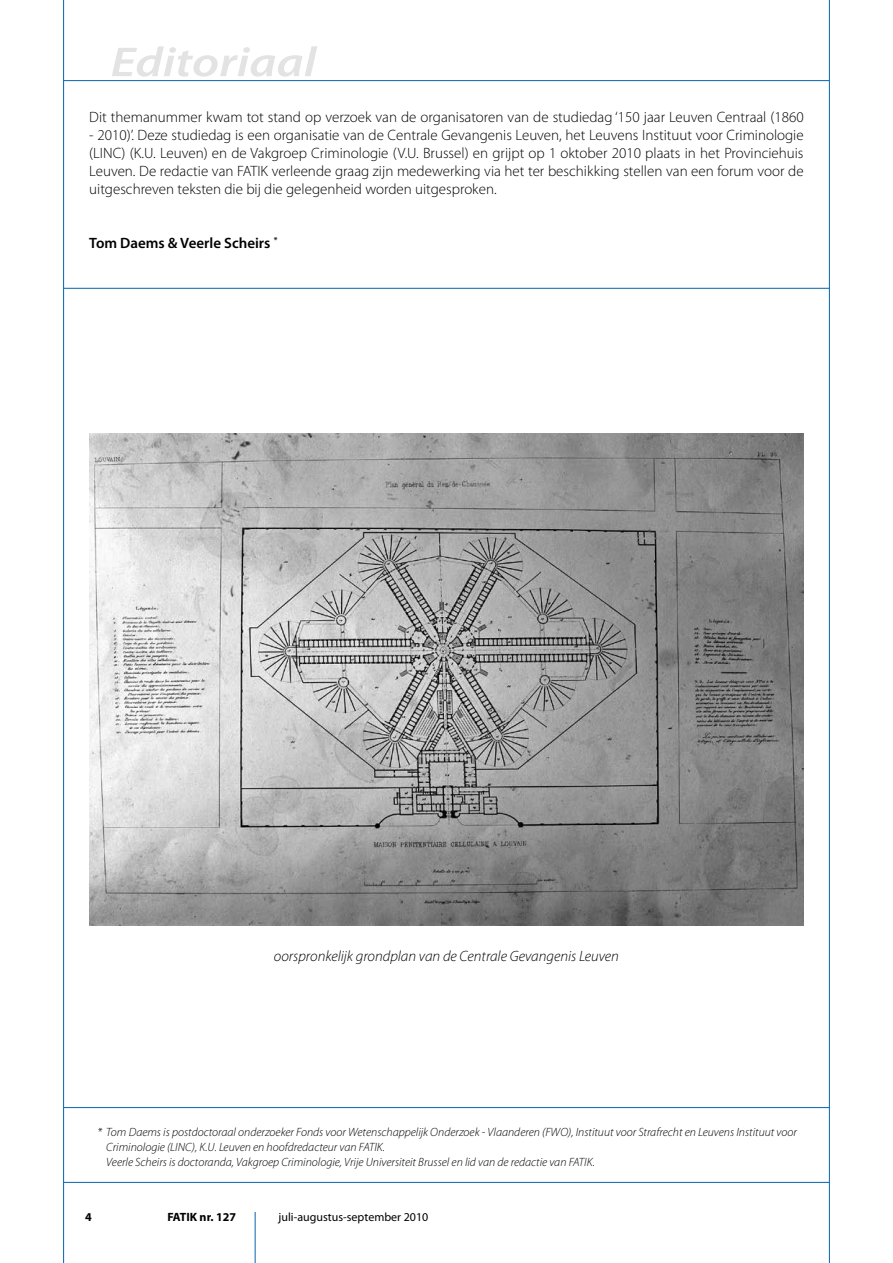
<style>
.page{position:relative;width:893px;height:1263px;background:#fff}
.page>*{position:absolute;margin:0;border:0;box-sizing:border-box;transform-origin:0 0}
.t1{font:italic 600 42px "Myriad Pro";color:#e3e3e4;scale:1.2 1}
.t2{font:300 15px/18px "Myriad Pro";color:#000;text-align:justify}
.t3{font:italic 300 15px "Myriad Pro";color:#000}
.t4{font:600 15px "Myriad Pro";color:#000}
.t5{font:italic 300 12px/15px "Myriad Pro";color:#000}
.t6{font:12px "Myriad Pro";color:#000}
.t7{font:700 12px "Myriad Pro";color:#000}
</style>
<div class="page">
<hr style="left:63px;top:0;width:1px;height:1263px;background:#0664af">
<hr style="left:829px;top:0;width:1px;height:1263px;background:#0664af">
<hr style="left:64px;top:80px;width:765px;height:1px;background:#0664af">
<hr style="left:64px;top:1182px;width:765px;height:1px;background:#0664af">
<hr style="left:255px;top:1212px;width:1px;height:51px;background:#0664af">
<hr style="left:64px;top:1107px;width:765px;height:1px;background:#0664af">
<hr style="left:64px;top:288px;width:765px;height:1px;background:#0664af">
<img style="left:89px;top:434px;width:715px;height:491px">
<h1 class="t1" style="left:111px;top:35px;width:173px">Editoriaal</h1>
<p class="t2" style="left:89px;top:108px;width:716px">Dit themanummer kwam tot stand op verzoek van de organisatoren van de studiedag ‘150 jaar Leuven Centraal (1860</p>
<p class="t2" style="left:89px;top:126px;width:716px">- 2010)’. Deze studiedag is een organisatie van de Centrale Gevangenis Leuven, het Leuvens Instituut voor Criminologie (LINC) (K.U. Leuven) en de Vakgroep Criminologie (V.U. Brussel) en grijpt op 1 oktober 2010 plaats in het Provinciehuis Leuven. De redactie van FATIK verleende graag zijn medewerking via het ter beschikking stellen van een forum voor de uitgeschreven teksten die bij die gelegenheid worden uitgesproken.</p>
<p class="t4" style="left:89px;top:233px;width:190px">Tom Daems &amp; Veerle Scheirs <sup>*</sup></p>
<p class="t3" style="left:274px;top:947px;width:347px">oorspronkelijk grondplan van de Centrale Gevangenis Leuven</p>
<p class="t5" style="left:106px;top:1124px;width:692px;text-indent:-9px">* Tom Daems is postdoctoraal onderzoeker Fonds voor Wetenschappelijk Onderzoek - Vlaanderen (FWO), Instituut voor Strafrecht en Leuvens Instituut voor<br>Criminologie (LINC), K.U. Leuven en hoofdredacteur van FATIK.<br>Veerle Scheirs is doctoranda, Vakgroep Criminologie, Vrije Universiteit Brussel en lid van de redactie van FATIK.</p>
<p class="t7" style="left:85px;top:1209px;width:8px">4</p>
<p class="t7" style="left:167px;top:1209px;width:70px">FATIK nr. 127</p>
<p class="t6" style="left:279px;top:1209px;width:151px">juli-augustus-september 2010</p>
</div>
